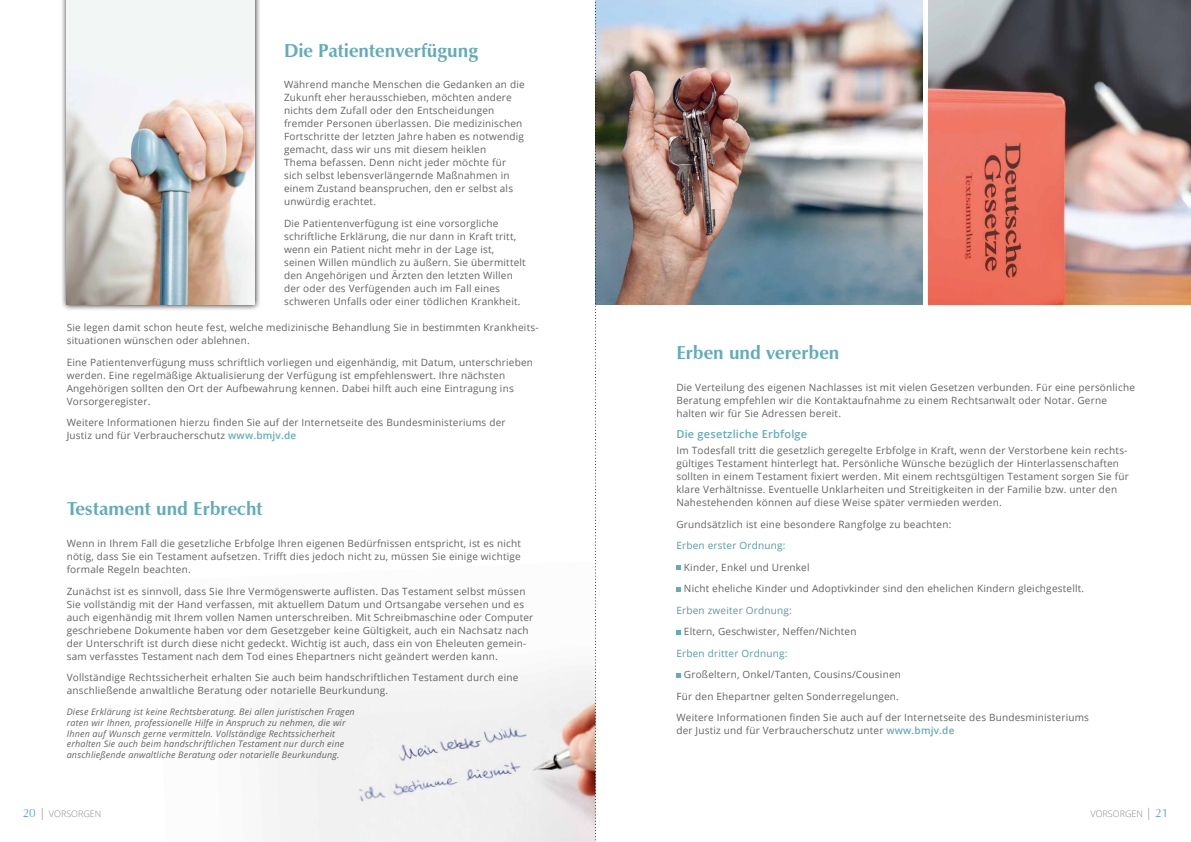
<style>
.page{position:relative;width:1191px;height:842px;background:#fff}
.page>*{position:absolute;margin:0;border:0;box-sizing:border-box;transform-origin:0 0}
.t1{font:700 18.7px "Zapf Humanist 601 BT";color:#62acb9}
.t2{font:600 11px "Open Sans";letter-spacing:.02em;color:#62acb9}
.t3{font:10px/13px "Open Sans";letter-spacing:.02em;color:#636362}
.t4{font:10px "Open Sans";letter-spacing:.02em;color:#569aa5}
.t5{font:italic 9px/10.8px "Open Sans";letter-spacing:.02em;color:#636362}
.t6{font:300 9px "Open Sans";color:#878786}
.s1{font-weight:600;color:#62acb9}
.s2{font-family:"Zapf Humanist 601 BT";font-weight:400;font-size:12px;color:#62acb9}
.s3{font-size:12px}
</style>
<div class="page">
<img style="left:275px;top:671px;width:320px;height:171px">
<div style="left:61px;top:0;width:200px;height:311px;background:#000;opacity:.85"></div>
<img style="left:67px;top:0;width:188px;height:305px">
<svg style="left:676px;top:565px;width:5px;height:5px"></svg>
<svg style="left:676px;top:587px;width:5px;height:4px"></svg>
<svg style="left:676px;top:630px;width:5px;height:4px"></svg>
<svg style="left:676px;top:673px;width:5px;height:4px"></svg>
<img style="left:596px;top:0;width:326px;height:305px">
<img style="left:928px;top:0;width:263px;height:305px">
<svg style="left:595px;top:0;width:1px;height:842px"></svg>
<h1 class="t1" style="left:284px;top:39px;width:195px">Die Patientenverfügung</h1>
<p class="t3" style="left:284px;top:78px;width:242px">Während manche Menschen die Gedanken an die Zukunft eher herausschieben, möchten andere nichts dem Zufall oder den Entscheidungen fremder Personen überlassen. Die medizinischen Fortschritte der letzten Jahre haben es notwendig gemacht, dass wir uns mit diesem heiklen<br>Thema befassen. Denn nicht jeder möchte für sich selbst lebensverlängernde Maßnahmen in einem Zustand beanspruchen, den er selbst als unwürdig erachtet.</p>
<p class="t3" style="left:284px;top:216px;width:243px">Die Patientenverfügung ist eine vorsorgliche schriftliche Erklärung, die nur dann in Kraft tritt, wenn ein Patient nicht mehr in der Lage ist, seinen Willen mündlich zu äußern. Sie übermittelt den Angehörigen und Ärzten den letzten Willen der oder des Verfügenden auch im Fall eines schweren Unfalls oder einer tödlichen Krankheit.</p>
<p class="t3" style="left:67px;top:321px;width:473px">Sie legen damit schon heute fest, welche medizinische Behandlung Sie in bestimmten Krankheits&shy;situationen wünschen oder ablehnen.</p>
<p class="t3" style="left:67px;top:355px;width:468px">Eine Patientenverfügung muss schriftlich vorliegen und eigenhändig, mit Datum, unterschrieben werden. Eine regelmäßige Aktualisierung der Verfügung ist empfehlenswert. Ihre nächsten Angehörigen sollten den Ort der Aufbewahrung kennen. Dabei hilft auch eine Eintragung ins Vorsorgeregister.</p>
<p class="t3" style="left:67px;top:416px;width:440px">Weitere Informationen hierzu finden Sie auf der Internetseite des Bundesministeriums der<br>Justiz und für Verbraucherschutz <span class="s1">www.bmjv.de</span></p>
<h1 class="t1" style="left:67px;top:497px;width:197px">Testament und Erbrecht</h1>
<p class="t3" style="left:67px;top:537px;width:456px;text-align:justify">Wenn in Ihrem Fall die gesetzliche Erbfolge Ihren eigenen Bedürfnissen entspricht, ist es nicht nötig, dass Sie ein Testament aufsetzen. Trifft dies jedoch nicht zu, müssen Sie einige wichtige formale Regeln beachten.</p>
<p class="t3" style="left:67px;top:584px;width:468px">Zunächst ist es sinnvoll, dass Sie Ihre Vermögenswerte auflisten. Das Testament selbst müssen Sie vollständig mit der Hand verfassen, mit aktuellem Datum und Ortsangabe versehen und es auch eigenhändig mit Ihrem vollen Namen unterschreiben. Mit Schreibmaschine oder Computer geschriebene Dokumente haben vor dem Gesetzgeber keine Gültigkeit, auch ein Nachsatz nach der Unterschrift ist durch diese nicht gedeckt. Wichtig ist auch, dass ein von Eheleuten gemein&shy;sam verfasstes Testament nach dem Tod eines Ehepartners nicht geändert werden kann.</p>
<p class="t3" style="left:67px;top:671px;width:453px">Vollständige Rechtssicherheit erhalten Sie auch beim handschriftlichen Testament durch eine anschließende anwaltliche Beratung oder notarielle Beurkundung.</p>
<p class="t5" style="left:67px;top:706px;width:289px">Diese Erklärung ist keine Rechtsberatung. Bei allen juristischen Fragen raten wir Ihnen, professionelle Hilfe in Anspruch zu nehmen, die wir Ihnen auf Wunsch gerne vermitteln. Vollständige Rechtssicherheit erhalten Sie auch beim handschriftlichen Testament nur durch eine anschließende anwaltliche Beratung oder notarielle Beurkundung.</p>
<h1 class="t1" style="left:676px;top:341px;width:165px">Erben und vererben</h1>
<p class="t3" style="left:676px;top:380px;width:460px">Die Verteilung des eigenen Nachlasses ist mit vielen Gesetzen verbunden. Für eine persönliche<br>Beratung empfehlen wir die Kontaktaufnahme zu einem Rechtsanwalt oder Notar. Gerne halten wir für Sie Adressen bereit.</p>
<p class="t2" style="left:676px;top:427px;width:132px">Die gesetzliche Erbfolge</p>
<p class="t3" style="left:676px;top:444px;width:454px">Im Todesfall tritt die gesetzlich geregelte Erbfolge in Kraft, wenn der Verstorbene kein rechts&shy;gültiges Testament hinterlegt hat. Persönliche Wünsche bezüglich der Hinterlassenschaften sollten in einem Testament fixiert werden. Mit einem rechtsgültigen Testament sorgen Sie für klare Verhältnisse. Eventuelle Unklarheiten und Streitigkeiten in der Familie bzw. unter den Nahestehenden können auf diese Weise später vermieden werden.</p>
<p class="t3" style="left:676px;top:517px;width:276px">Grundsätzlich ist eine besondere Rangfolge zu beachten:</p>
<p class="t4" style="left:676px;top:539px;width:110px">Erben erster Ordnung:</p>
<p class="t3" style="left:684px;top:556px;width:402px;line-height:21.5px">Kinder, Enkel und Urenkel<br>Nicht eheliche Kinder und Adoptivkinder sind den ehelichen Kindern gleichgestellt.</p>
<p class="t4" style="left:676px;top:603px;width:117px">Erben zweiter Ordnung:</p>
<p class="t3" style="left:684px;top:625px;width:174px">Eltern, Geschwister, Neffen/Nichten</p>
<p class="t4" style="left:676px;top:646px;width:112px">Erben dritter Ordnung:</p>
<p class="t3" style="left:676px;top:664px;width:414px;line-height:21.5px;text-indent:8px">Großeltern, Onkel/Tanten, Cousins/Cousinen<br>Für den Ehepartner gelten Sonderregelungen.<br>Weitere Informationen finden Sie auch auf der Internetseite des Bundesministeriums</p>
<p class="t3" style="left:676px;top:724px;width:279px">der Justiz und für Verbraucherschutz unter <span class="s1">www.bmjv.de</span></p>
<p class="t6" style="left:23px;top:807px;width:80px"><span class="s2">20</span> <span class="s3">|</span> VORSORGEN</p>
<p class="t6" style="left:1090px;top:807px;width:79px">VORSORGEN <span class="s3">|</span> <span class="s2">21</span></p>
</div>
